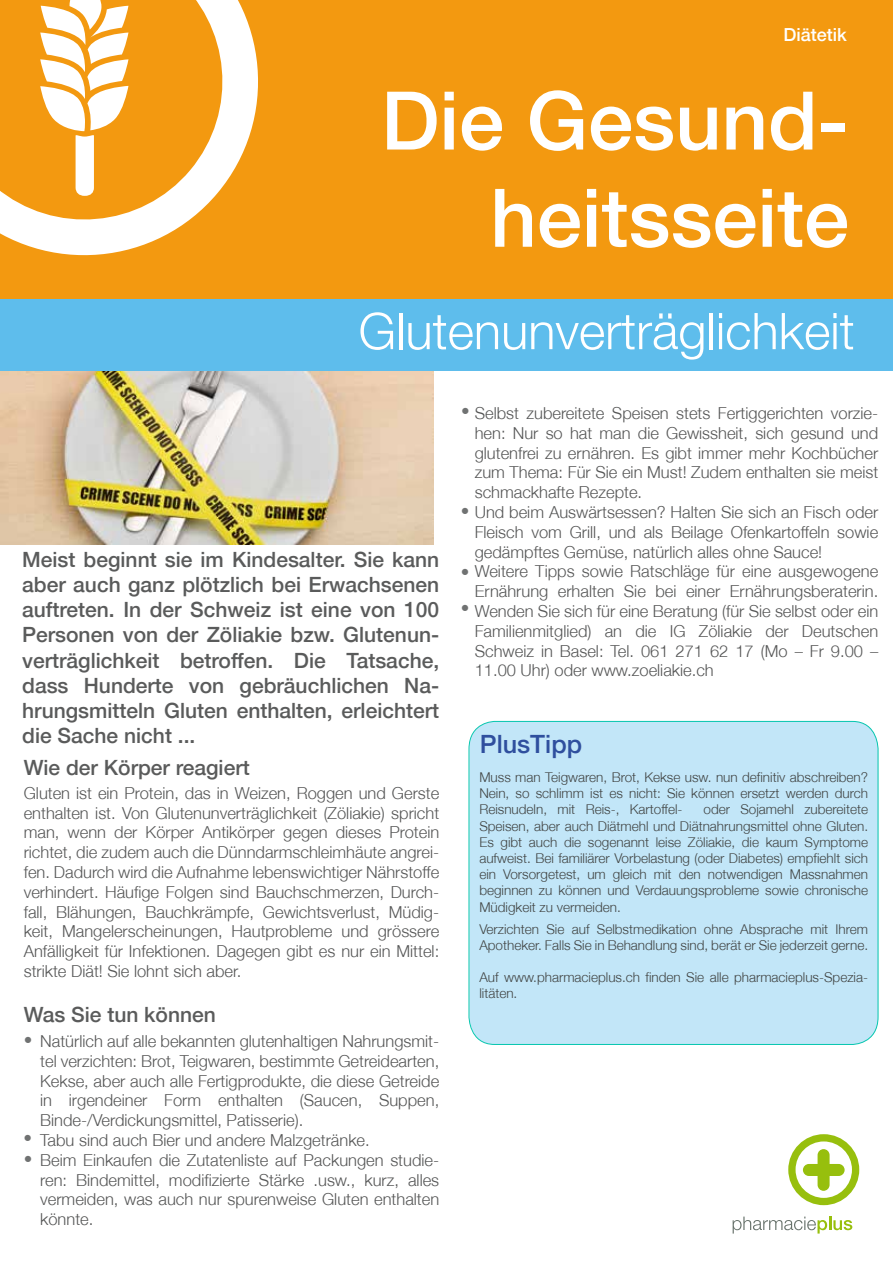
<style>
.page{position:relative;width:893px;height:1263px;background:#fff}
.page>*{position:absolute;margin:0;border:0;box-sizing:border-box;transform-origin:0 0}
.t1{font:500 81px/97.2px "Helvetica Neue";color:#fff;text-align:right}
.t2{font:300 50.7px "Helvetica Neue";color:#fff}
.t3{font:500 25.2px "Helvetica Neue";color:#2f4f9e}
.t4{font:500 21px/25.2px "Helvetica Neue";color:#5a5b5b;text-align:justify}
.t5{font:500 18px "Helvetica Neue";color:#fff}
.t6{font:300 17.25px "Helvetica Neue";color:#707272}
.t7{font:300 16.5px/19.8px "Helvetica Neue";color:#555656;text-align:justify}
.t8{font:300 13.5px/16.2px "Helvetica Neue";color:#414443;text-align:justify}
.s1{font-size:17.25px;color:#707272}
</style>
<div class="page">
<img style="left:0;top:370px;width:433px;height:174px">
<div style="left:0;top:0;width:893px;height:299px;background:#f39910"></div>
<div style="left:0;top:299px;width:893px;height:71px;background:#5ebdec"></div>
<svg style="left:0;top:0;width:258px;height:256px"></svg>
<svg style="left:40px;top:0;width:88px;height:196px"></svg>
<svg style="left:788px;top:1134px;width:71px;height:71px"></svg>
<svg style="left:733px;top:1216px;width:119px;height:17px"></svg>
<div style="left:469px;top:721px;width:409px;height:323px;background:#c2e6f8;border-radius:27px"></div>
<p class="t5" style="left:783px;top:24px;width:65px">Diätetik</p>
<h1 class="t1" style="left:381px;top:71px;width:470px">Die Gesund&shy;heitsseite</h1>
<h2 class="t2" style="left:359px;top:300px;width:498px">Glutenunverträglichkeit</h2>
<p class="t4" style="left:22px;top:546px;width:419px">Meist beginnt sie im Kindesalter. Sie kann aber auch ganz plötzlich bei Erwachsenen auftreten. In der Schweiz ist eine von 100<br>Personen von der Zöliakie bzw. Glutenun&shy;verträglichkeit betroffen. Die Tatsache, dass Hunderte von gebräuchlichen Na&shy;hrungsmitteln Gluten enthalten, erleichtert die Sache nicht ...</p>
<p class="t4" style="left:24px;top:755px;width:228px">Wie der Körper reagiert</p>
<p class="t7" style="left:24px;top:783px;width:417px">Gluten ist ein Protein, das in Weizen, Roggen und Gerste enthalten ist. Von Glutenunverträglichkeit (Zöliakie) spricht man, wenn der Körper Antikörper gegen dieses Protein richtet, die zudem auch die Dünndarmschleimhäute angrei&shy;fen. Dadurch wird die Aufnahme lebenswichtiger Nährstoffe verhindert. Häufige Folgen sind Bauchschmerzen, Durch&shy;fall, Blähungen, Bauchkrämpfe, Gewichtsverlust, Müdig&shy;keit, Mangelerscheinungen, Hautprobleme und grössere Anfälligkeit für Infektionen. Dagegen gibt es nur ein Mittel: strikte Diät! Sie lohnt sich aber.</p>
<p class="t4" style="left:24px;top:1002px;width:194px">Was Sie tun können</p>
<p class="t7" style="left:24px;top:1031px;width:417px"><span class="s1">•</span> Natürlich auf alle bekannten glutenhaltigen Nahrungsmit-</p>
<p class="t6" style="left:23px;top:1128px;width:10px">•</p>
<p class="t6" style="left:24px;top:1148px;width:10px">•</p>
<p class="t7" style="left:40px;top:1051px;width:401px;text-align:left">tel verzichten: Brot, Teigwaren, bestimmte Getreidearten, Kekse, aber auch alle Fertigprodukte, die diese Getreide in irgendeiner Form enthalten (Saucen, Suppen, Binde-/Verdickungsmittel, Patisserie).<br>Tabu sind auch Bier und andere Malzgetränke.<br>Beim Einkaufen die Zutatenliste auf Packungen studie&shy;ren: Bindemittel, modifizierte Stärke .usw., kurz, alles vermeiden, was auch nur spurenweise Gluten enthalten könnte.</p>
<p class="t7" style="left:475px;top:403px;width:405px">Selbst zubereitete Speisen stets Fertiggerichten vorzie&shy;hen: Nur so hat man die Gewissheit, sich gesund und glutenfrei zu ernähren. Es gibt immer mehr Kochbücher zum Thema: Für Sie ein Must! Zudem enthalten sie meist schmackhafte Rezepte.</p>
<p class="t7" style="left:475px;top:502px;width:405px;text-indent:-14px"><span class="s1">•</span> Und beim Auswärtsessen? Halten Sie sich an Fisch oder Fleisch vom Grill, und als Beilage Ofenkartoffeln sowie gedämpftes Gemüse, natürlich alles ohne Sauce!</p>
<p class="t7" style="left:475px;top:561px;width:405px;text-indent:-14px"><span class="s1">•</span> Weitere Tipps sowie Ratschläge für eine ausgewogene Ernährung erhalten Sie bei einer Ernährungsberaterin.<br>Wenden Sie sich für eine Beratung (für Sie selbst oder ein Familienmitglied) an die IG Zöliakie der Deutschen Schweiz in Basel: Tel. 061 271 62 17 (Mo – Fr 9.00 – 11.00 Uhr) oder www.zoeliakie.ch</p>
<p class="t6" style="left:461px;top:400px;width:10px">•</p>
<p class="t6" style="left:461px;top:597px;width:10px">•</p>
<h3 class="t3" style="left:480px;top:729px;width:104px">PlusTipp</h3>
<p class="t8" style="left:479px;top:769px;width:390px">Muss man Teigwaren, Brot, Kekse usw. nun definitiv abschreiben?<br>Nein, so schlimm ist es nicht: Sie können ersetzt werden durch Reisnudeln, mit Reis-, Kartoffel-</p>
<p class="t8" style="left:479px;top:801px;width:390px;text-indent:224px">oder Sojamehl zubereitete Speisen, aber auch Diätmehl und Diätnahrungsmittel ohne Gluten.<br>Es gibt auch die sogenannt leise Zöliakie, die kaum Symptome aufweist. Bei familiärer Vorbelastung (oder Diabetes) empfiehlt sich ein Vorsorgetest, um gleich mit den notwendigen Massnahmen beginnen zu können und Verdauungsprobleme sowie chronische Müdigkeit zu vermeiden.</p>
<p class="t8" style="left:479px;top:920px;width:390px">Verzichten Sie auf Selbstmedikation ohne Absprache mit Ihrem<br>Apotheker. Falls Sie in Behandlung sind, berät er Sie jederzeit gerne.</p>
<p class="t8" style="left:479px;top:969px;width:390px">Auf www.pharmacieplus.ch finden Sie alle pharmacieplus-Spezia&shy;litäten.</p>
</div>
